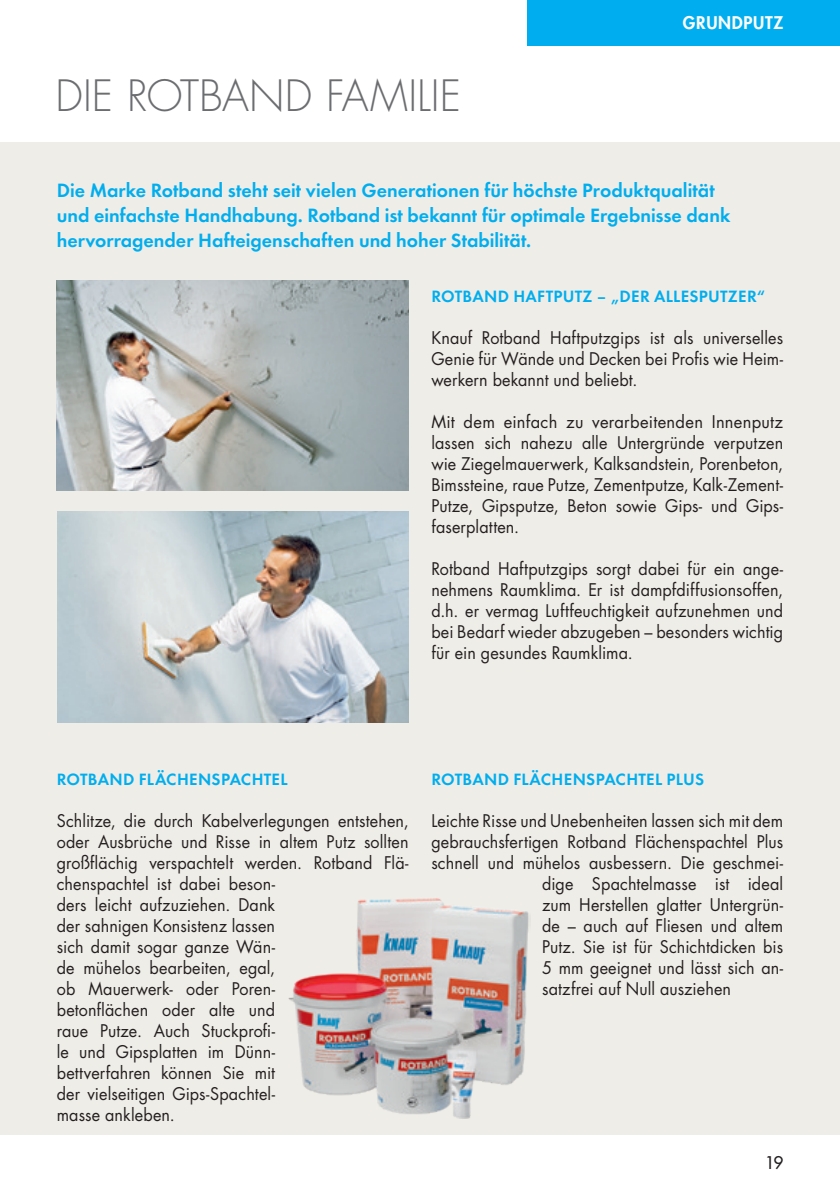
<style>
.page{position:relative;width:840px;height:1191px;background:#fff}
.page>*{position:absolute;margin:0;border:0;box-sizing:border-box;transform-origin:0 0}
.t1{font:300 42px "Futura";color:#6c6d70}
.t2{font:20px/25px "Futura Dem";color:#00aeef}
.t3{font:17px/21px "Futura";letter-spacing:.01em;color:#231f20;text-align:justify;scale:.95 1}
.t4{font:17px/21px "Futura";letter-spacing:.01em;color:#231f20;text-align:justify}
.t5{font:17px "Futura Dem";letter-spacing:.015em;color:#00aeef}
.t6{font:800 17px "Futura";letter-spacing:.04em;color:#fff}
.t7{font:17px "Futura";color:#231f20}
</style>
<div class="page">
<div style="left:0;top:142px;width:839px;height:992px;background:#efede7"></div>
<div style="left:527px;top:0;width:312px;height:45px;background:#00aeef"></div>
<img style="left:57px;top:512px;width:351px;height:210px">
<img style="left:57px;top:281px;width:351px;height:210px">
<img style="left:288px;top:898px;width:241px;height:220px">
<h1 class="t1" style="left:55px;top:70px;width:407px">DIE ROTBAND FAMILIE</h1>
<p class="t6" style="left:682px;top:12px;width:102px">GRUNDPUTZ</p>
<p class="t2" style="left:57px;top:176px;width:674px">Die Marke Rotband steht seit vielen Generationen für höchste Produktqualität und einfachste Handhabung. Rotband ist bekannt für optimale Ergebnisse dank hervorragender Hafteigenschaften und hoher Stabilität.</p>
<p class="t5" style="left:431px;top:284px;width:335px">ROTBAND HAFTPUTZ – „DER ALLESPUTZER“</p>
<p class="t3" style="left:431px;top:327px;width:372px">Knauf Rotband Haftputzgips ist als universelles Genie für Wände und Decken bei Profis wie Heim&shy;werkern bekannt und beliebt.</p>
<p class="t4" style="left:431px;top:411px;width:353px">Mit dem einfach zu verarbeitenden Innenputz lassen sich nahezu alle Untergründe verputzen wie Ziegelmauerwerk, Kalksandstein, Porenbeton, Bimssteine, raue Putze, Zementputze, Kalk-Zement-Putze, Gipsputze, Beton sowie Gips- und Gips&shy;faserplatten.</p>
<p class="t3" style="left:431px;top:558px;width:372px">Rotband Haftputzgips sorgt dabei für ein ange&shy;nehmens Raumklima. Er ist dampfdiffusionsoffen, d.h. er vermag Luftfeuchtigkeit aufzunehmen und bei Bedarf wieder abzugeben – besonders wichtig für ein gesundes Raumklima.</p>
<p class="t5" style="left:57px;top:767px;width:232px">ROTBAND FLÄCHENSPACHTEL</p>
<p class="t3" style="left:57px;top:810px;width:371px;text-align:left">Schlitze, die durch Kabelverlegungen entstehen, oder Ausbrüche und Risse in altem Putz sollten großflächig verspachtelt werden. Rotband Flä&shy;chenspachtel ist dabei beson-<br>ders leicht aufzuziehen. Dank<br>der sahnigen Konsistenz lassen<br>sich damit sogar ganze Wän-<br>de mühelos bearbeiten, egal,<br>ob Mauerwerk- oder Poren-<br>betonflächen oder alte und<br>raue Putze. Auch Stuckprofi-<br>le und Gipsplatten im Dünn-<br>bettverfahren können Sie mit<br>der vielseitigen Gips-Spachtel-<br>masse ankleben.</p>
<p class="t5" style="left:431px;top:767px;width:274px">ROTBAND FLÄCHENSPACHTEL PLUS</p>
<p class="t3" style="left:431px;top:810px;width:371px">Leichte Risse und Unebenheiten lassen sich mit dem</p>
<p class="t3" style="left:431px;top:831px;width:371px">gebrauchsfertigen Rotband Flächenspachtel Plus</p>
<p class="t3" style="left:431px;top:852px;width:371px">schnell und mühelos ausbessern. Die geschmei-</p>
<p class="t3" style="left:541px;top:873px;width:255px">dige Spachtelmasse ist ideal</p>
<p class="t3" style="left:541px;top:894px;width:255px">zum Herstellen glatter Untergrün-</p>
<p class="t3" style="left:541px;top:915px;width:255px">de – auch auf Fliesen und altem</p>
<p class="t3" style="left:541px;top:936px;width:255px">Putz. Sie ist für Schichtdicken bis</p>
<p class="t3" style="left:541px;top:957px;width:255px">5 mm geeignet und lässt sich an-</p>
<p class="t3" style="left:541px;top:978px;width:200px">satzfrei auf Null ausziehen</p>
<p class="t7" style="left:764px;top:1152px;width:20px">19</p>
</div>
